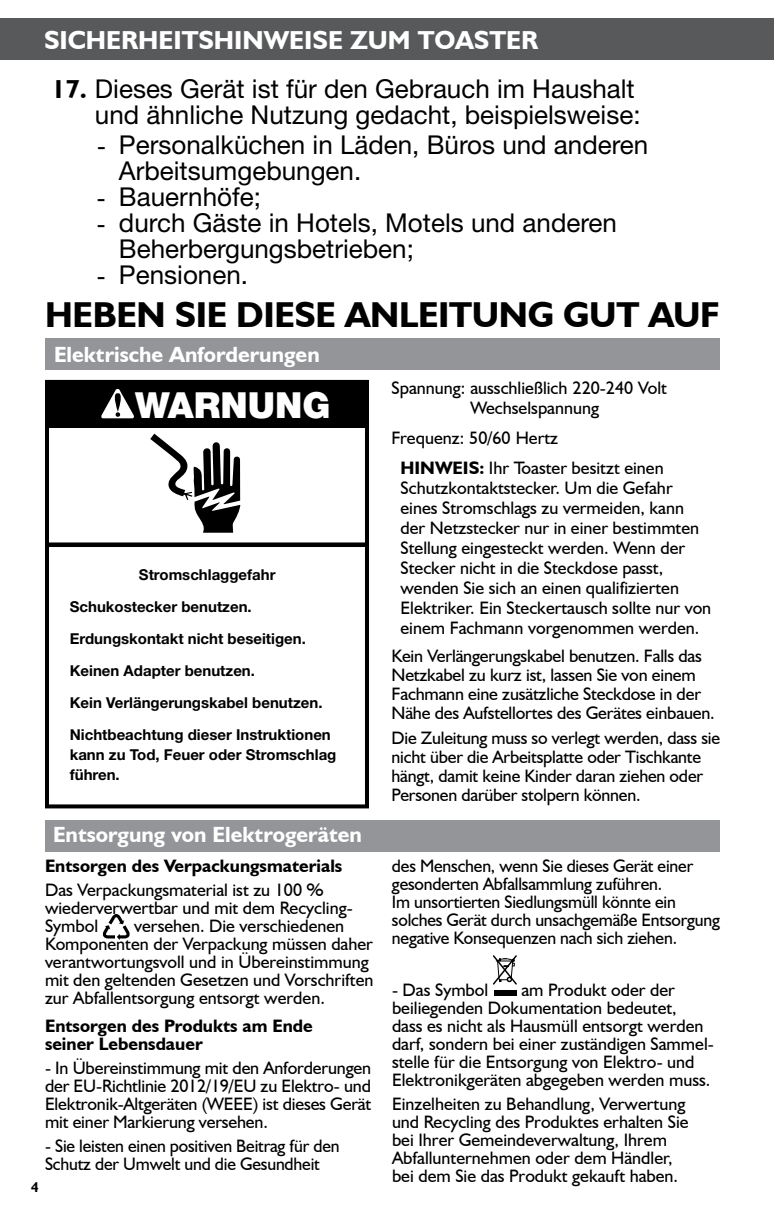
<style>
.page{position:relative;width:774px;height:1224px;background:#fff}
.page>*{position:absolute;margin:0;border:0;box-sizing:border-box;transform-origin:0 0}
.t1{font:700 36px "Humanist 521 BT";letter-spacing:-.01em;color:#000}
.t2{font:900 36px "Helvetica Neue LT Std";color:#fff}
.t3{font:26px/26px "Helvetica Neue LT Std";color:#000}
.t4{font:700 26px "Humanist 521 BT";color:#fff}
.t5{font:700 22px "Humanist 521 BT";color:#fff}
.t6{font:18px/18px "Humanist 521 BT";color:#000}
.t7{font:700 18px/18px "Humanist 521 BT";color:#000}
.t8{font:700 15px/32px "Helvetica Neue LT Std";color:#000}
.t9{font:700 14px "Humanist 521 BT";color:#000}
.s1{font-family:"Humanist 521 BT";font-weight:700}
.s2{font-family:"Humanist 521 BT"}
.s3{font-weight:700}
</style>
<div class="page">
<div style="left:0;top:18px;width:774px;height:42px;background:#58595b"></div>
<div style="left:45px;top:820px;width:675px;height:32px;background:#939598"></div>
<svg style="left:103px;top:914px;width:27px;height:26px"></svg>
<svg style="left:493px;top:955px;width:24px;height:30px"></svg>
<div style="left:494px;top:990px;width:23px;height:6px;background:#000"></div>
<div style="left:45px;top:338px;width:675px;height:32px;background:#939598"></div>
<div style="left:45px;top:380px;width:324px;height:428px;border:4px solid #000"></div>
<div style="left:47px;top:382px;width:320px;height:46px;background:#000"></div>
<svg style="left:101px;top:389px;width:33px;height:29px"></svg>
<hr style="left:45px;top:543px;width:323px;height:4px;background:#000">
<svg style="left:150px;top:434px;width:90px;height:99px"></svg>
<h2 class="t4" style="left:44px;top:24px;width:496px">SICHERHEITSHINWEISE ZUM TOASTER</h2>
<h2 class="t3" style="left:52px;top:75px;width:590px;text-align:right"><span class="s1">17.</span> Dieses Gerät ist für den Gebrauch im Haushalt und ähnliche Nutzung gedacht, beispielsweise:</h2>
<h2 class="t3" style="left:119px;top:131px;width:531px;text-indent:-22px"><span class="s2">-</span> Personalküchen in Läden, Büros und anderen<br>Arbeitsumgebungen.</h2>
<h2 class="t3" style="left:97px;top:183px;width:166px"><span class="s2">-</span> Bauernhöfe;</h2>
<h2 class="t3" style="left:119px;top:209px;width:499px;text-indent:-22px"><span class="s2">-</span> durch Gäste in Hotels, Motels und anderen<br>Beherbergungsbetrieben;</h2>
<h2 class="t3" style="left:97px;top:261px;width:153px"><span class="s2">-</span> Pensionen.</h2>
<h1 class="t1" style="left:45px;top:292px;width:676px">HEBEN SIE DIESE ANLEITUNG GUT AUF</h1>
<p class="t5" style="left:54px;top:341px;width:267px">Elektrische Anforderungen</p>
<h1 class="t2" style="left:135px;top:384px;width:197px">WARNUNG</h1>
<p class="t8" style="left:70px;top:558px;width:263px;text-indent:69px">Stromschlaggefahr<br>Schukostecker benutzen.<br>Erdungskontakt nicht beseitigen.<br>Keinen Adapter benutzen.<br>Kein Verlängerungskabel benutzen.<br>Nichtbeachtung dieser Instruktionen</p>
<p class="t8" style="left:70px;top:744px;width:268px;line-height:20px">kann zu Tod, Feuer oder Stromschlag führen.</p>
<p class="t5" style="left:53px;top:821px;width:310px">Entsorgung von Elektrogeräten</p>
<p class="t7" style="left:45px;top:857px;width:299px">Entsorgen des Verpackungsmaterials</p>
<p class="t6" style="left:45px;top:881px;width:309px">Das Verpackungsmaterial ist zu 100 % wiederverwertbar und mit dem Recycling-<br>Symbol</p>
<p class="t6" style="left:45px;top:917px;width:330px;text-indent:89px">versehen. Die verschiedenen Komponenten der Verpackung müssen daher verantwortungsvoll und in Übereinstimmung mit den geltenden Gesetzen und Vorschriften zur Abfallentsorgung entsorgt werden.</p>
<p class="t7" style="left:45px;top:1017px;width:269px">Entsorgen des Produkts am Ende seiner Lebensdauer</p>
<p class="t6" style="left:45px;top:1059px;width:328px;text-align:justify">- In Übereinstimmung mit den Anforderungen der EU-Richtlinie 2012/19/EU zu Elektro- und Elektronik-Altgeräten (WEEE) ist dieses Gerät mit einer Markierung versehen.</p>
<p class="t6" style="left:45px;top:1137px;width:296px">- Sie leisten einen positiven Beitrag für den<br>Schutz der Umwelt und die Gesundheit</p>
<p class="t9" style="left:31px;top:1178px;width:9px">4</p>
<p class="t6" style="left:470px;top:377px;width:198px;line-height:20px;text-indent:-79px">Spannung: ausschließlich 220-240 Volt<br>Wechselspannung</p>
<p class="t6" style="left:400px;top:422px;width:265px;line-height:30px;text-indent:-9px">Frequenz: 50/60 Hertz<br><span class="s3">HINWEIS:</span> Ihr Toaster besitzt einen</p>
<p class="t6" style="left:400px;top:477px;width:312px;line-height:20px">Schutzkontaktstecker. Um die Gefahr eines Stromschlags zu vermeiden, kann der Netzstecker nur in einer bestimmten Stellung eingesteckt werden. Wenn der Stecker nicht in die Steckdose passt, wenden Sie sich an einen qualifizierten Elektriker. Ein Steckertausch sollte nur von einem Fachmann vorgenommen werden.</p>
<p class="t6" style="left:392px;top:646px;width:325px;line-height:19px">Kein Verlängerungskabel benutzen. Falls das Netzkabel zu kurz ist, lassen Sie von einem Fachmann eine zusätzliche Steckdose in der Nähe des Aufstellortes des Gerätes einbauen.</p>
<p class="t6" style="left:392px;top:728px;width:330px;line-height:19px">Die Zuleitung muss so verlegt werden, dass sie nicht über die Arbeitsplatte oder Tischkante hängt, damit keine Kinder daran ziehen oder Personen darüber stolpern können.</p>
<p class="t6" style="left:392px;top:856px;width:330px">des Menschen, wenn Sie dieses Gerät einer gesonderten Abfallsammlung zuführen.<br>Im unsortierten Siedlungsmüll könnte ein solches Gerät durch unsachgemäße Entsorgung negative Konsequenzen nach sich ziehen.</p>
<p class="t6" style="left:392px;top:980px;width:98px">- Das Symbol</p>
<p class="t6" style="left:392px;top:980px;width:322px;text-indent:129px">am Produkt oder der beiliegenden Dokumentation bedeutet,<br>dass es nicht als Hausmüll entsorgt werden darf, sondern bei einer zuständigen Sammel&shy;stelle für die Entsorgung von Elektro- und Elektronikgeräten abgegeben werden muss.</p>
<p class="t6" style="left:392px;top:1094px;width:298px">Einzelheiten zu Behandlung, Verwertung und Recycling des Produktes erhalten Sie bei Ihrer Gemeindeverwaltung, Ihrem Abfallunternehmen oder dem Händler, bei dem Sie das Produkt gekauft haben.</p>
</div>
